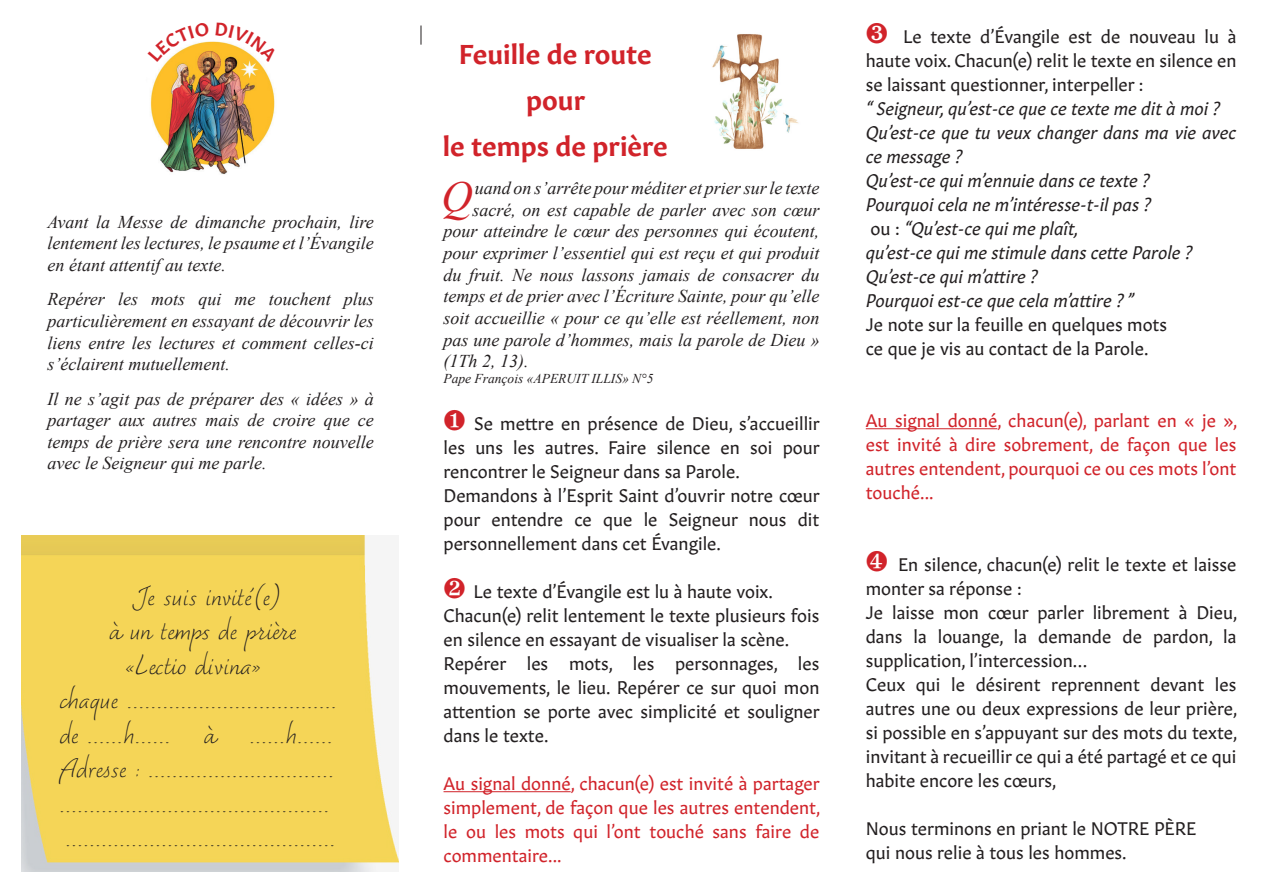
<style>
.page{position:relative;width:1263px;height:893px;background:#fff}
.page>*{position:absolute;margin:0;border:0;box-sizing:border-box;transform-origin:0 0}
.t1{font:italic 42.9px "Times New Roman";color:#d1232a}
.t2{font:100 33px "Dolce";color:#231f20}
.t3{font:600 27px "Gitan Latn";color:#d1232a}
.t4{font:18px/24px "Gitan Latn";color:#231f20;text-align:justify}
.t5{font:italic 18px/21.6px "Times New Roman";color:#231f20;text-align:justify}
.t6{font:italic 18px/24px "Gitan Latn";color:#231f20}
.t7{font:18px/24px "Gitan Latn";color:#d1232a;text-align:justify}
.t8{font:italic 13.5px "Times New Roman";color:#231f20}
.s1{color:#d1232a}
.s2{font-style:normal}
</style>
<div class="page">
<img style="left:150px;top:41px;width:125px;height:133px">
<hr style="left:443px;top:791px;width:128px;height:1px;background:#d1232a">
<hr style="left:866px;top:428px;width:131px;height:1px;background:#d1232a">
<img style="left:21px;top:535px;width:378px;height:337px">
<img style="left:712px;top:34px;width:86px;height:116px">
<svg style="left:421px;top:26px;width:1px;height:19px"></svg>
<svg style="left:150px;top:41px;width:59px;height:21px"></svg>
<svg style="left:216px;top:41px;width:59px;height:21px"></svg>
<p class="t5" style="left:48px;top:211px;width:328px">Avant la Messe de dimanche prochain, lire lentement les lectures, le psaume et l’Évangile en étant attentif au texte.</p>
<p class="t5" style="left:48px;top:288px;width:328px">Repérer les mots qui me touchent plus particulièrement en essayant de découvrir les liens entre les lectures et comment celles-ci s’éclairent mutuellement.</p>
<p class="t5" style="left:48px;top:387px;width:328px">Il ne s’agit pas de préparer des « idées » à partager aux autres mais de croire que ce temps de prière sera une rencontre nouvelle avec le Seigneur qui me parle.</p>
<p class="t2" style="left:134px;top:578px;width:148px">Je suis invité(e)</p>
<p class="t2" style="left:109px;top:613px;width:190px">à un temps de prière</p>
<p class="t2" style="left:126px;top:647px;width:137px">«Lectio divina»</p>
<p class="t2" style="left:60px;top:682px;width:279px">chaque ...................................</p>
<p class="t2" style="left:60px;top:716px;width:275px">de ......h...... à ......h......</p>
<p class="t2" style="left:60px;top:751px;width:276px">Adresse : ...............................</p>
<p class="t2" style="left:60px;top:785px;width:272px">.............................................</p>
<p class="t2" style="left:66px;top:820px;width:272px">.............................................</p>
<p class="t3" style="left:459px;top:31px;width:195px">Feuille de route</p>
<p class="t3" style="left:526px;top:77px;width:60px">pour</p>
<p class="t3" style="left:443px;top:123px;width:227px">le temps de prière</p>
<p class="t1" style="left:441px;top:167px;width:32px">Q</p>
<p class="t5" style="left:475px;top:177px;width:346px">uand on s’arrête pour méditer et prier sur le texte</p>
<p class="t5" style="left:472px;top:199px;width:348px">sacré, on est capable de parler avec son cœur</p>
<p class="t5" style="left:443px;top:220px;width:377px">pour atteindre le cœur des personnes qui écoutent,</p>
<p class="t5" style="left:443px;top:242px;width:377px">pour exprimer l’essentiel qui est reçu et qui produit</p>
<p class="t5" style="left:443px;top:263px;width:377px">du fruit. Ne nous lassons jamais de consacrer du</p>
<p class="t5" style="left:443px;top:285px;width:377px">temps et de prier avec l’Écriture Sainte, pour qu’elle</p>
<p class="t5" style="left:443px;top:307px;width:377px">soit accueillie « pour ce qu’elle est réellement, non</p>
<p class="t5" style="left:443px;top:328px;width:377px">pas une parole d’hommes, mais la parole de Dieu »</p>
<p class="t5" style="left:443px;top:350px;width:86px">(1Th 2, 13).</p>
<p class="t8" style="left:443px;top:369px;width:211px">Pape François «APERUIT ILLIS» N°5</p>
<p class="t4" style="left:443px;top:410px;width:378px"><span class="s1">❶</span> Se mettre en présence de Dieu, s’accueillir les uns les autres. Faire silence en soi pour rencontrer le Seigneur dans sa Parole.</p>
<p class="t4" style="left:443px;top:482px;width:378px">Demandons à l’Esprit Saint d’ouvrir notre cœur pour entendre ce que le Seigneur nous dit personnellement dans cet Évangile.</p>
<p class="t4" style="left:443px;top:578px;width:331px"><span class="s1">❷</span> Le texte d’Évangile est lu à haute voix.</p>
<p class="t4" style="left:443px;top:602px;width:377px">Chacun(e) relit lentement le texte plusieurs fois en silence en essayant de visualiser la scène.</p>
<p class="t4" style="left:443px;top:650px;width:378px">Repérer les mots, les personnages, les mouvements, le lieu. Repérer ce sur quoi mon attention se porte avec simplicité et souligner dans le texte.</p>
<p class="t7" style="left:443px;top:770px;width:378px">Au signal donné, chacun(e) est invité à partager simplement, de façon que les autres entendent, le ou les mots qui l’ont touché sans faire de commentaire...</p>
<p class="t4" style="left:866px;top:23px;width:372px"><span class="s1">❸</span> Le texte d’Évangile est de nouveau lu à haute voix. Chacun(e) relit le texte en silence en se laissant questionner, interpeller :</p>
<p class="t6" style="left:866px;top:95px;width:356px">“ Seigneur, qu’est-ce que ce texte me dit à moi ?</p>
<p class="t6" style="left:866px;top:119px;width:372px">Qu’est-ce que tu veux changer dans ma vie avec ce message ?</p>
<p class="t6" style="left:866px;top:167px;width:285px">Qu’est-ce qui m’ennuie dans ce texte ?</p>
<p class="t6" style="left:866px;top:191px;width:287px">Pourquoi cela ne m’intéresse-t-il pas ?</p>
<p class="t6" style="left:870px;top:215px;width:210px"><span class="s2">ou :</span> “Qu’est-ce qui me plaît,</p>
<p class="t6" style="left:866px;top:239px;width:328px">qu’est-ce qui me stimule dans cette Parole ?</p>
<p class="t6" style="left:866px;top:263px;width:173px">Qu’est-ce qui m’attire ?</p>
<p class="t6" style="left:866px;top:287px;width:270px">Pourquoi est-ce que cela m’attire ? ”</p>
<p class="t4" style="left:866px;top:311px;width:303px">Je note sur la feuille en quelques mots</p>
<p class="t4" style="left:866px;top:335px;width:284px">ce que je vis au contact de la Parole.</p>
<p class="t7" style="left:866px;top:407px;width:373px">Au signal donné, chacun(e), parlant en « je », est invité à dire sobrement, de façon que les autres entendent, pourquoi ce ou ces mots l’ont touché...</p>
<p class="t4" style="left:866px;top:551px;width:372px"><span class="s1">❹</span> En silence, chacun(e) relit le texte et laisse monter sa réponse :</p>
<p class="t4" style="left:866px;top:599px;width:373px">Je laisse mon cœur parler librement à Dieu, dans la louange, la demande de pardon, la supplication, l’intercession…</p>
<p class="t4" style="left:866px;top:671px;width:373px">Ceux qui le désirent reprennent devant les autres une ou deux expressions de leur prière, si possible en s’appuyant sur des mots du texte, invitant à recueillir ce qui a été partagé et ce qui habite encore les cœurs,</p>
<p class="t4" style="left:866px;top:815px;width:332px">Nous terminons en priant le NOTRE PÈRE</p>
<p class="t4" style="left:866px;top:839px;width:262px">qui nous relie à tous les hommes.</p>
</div>
